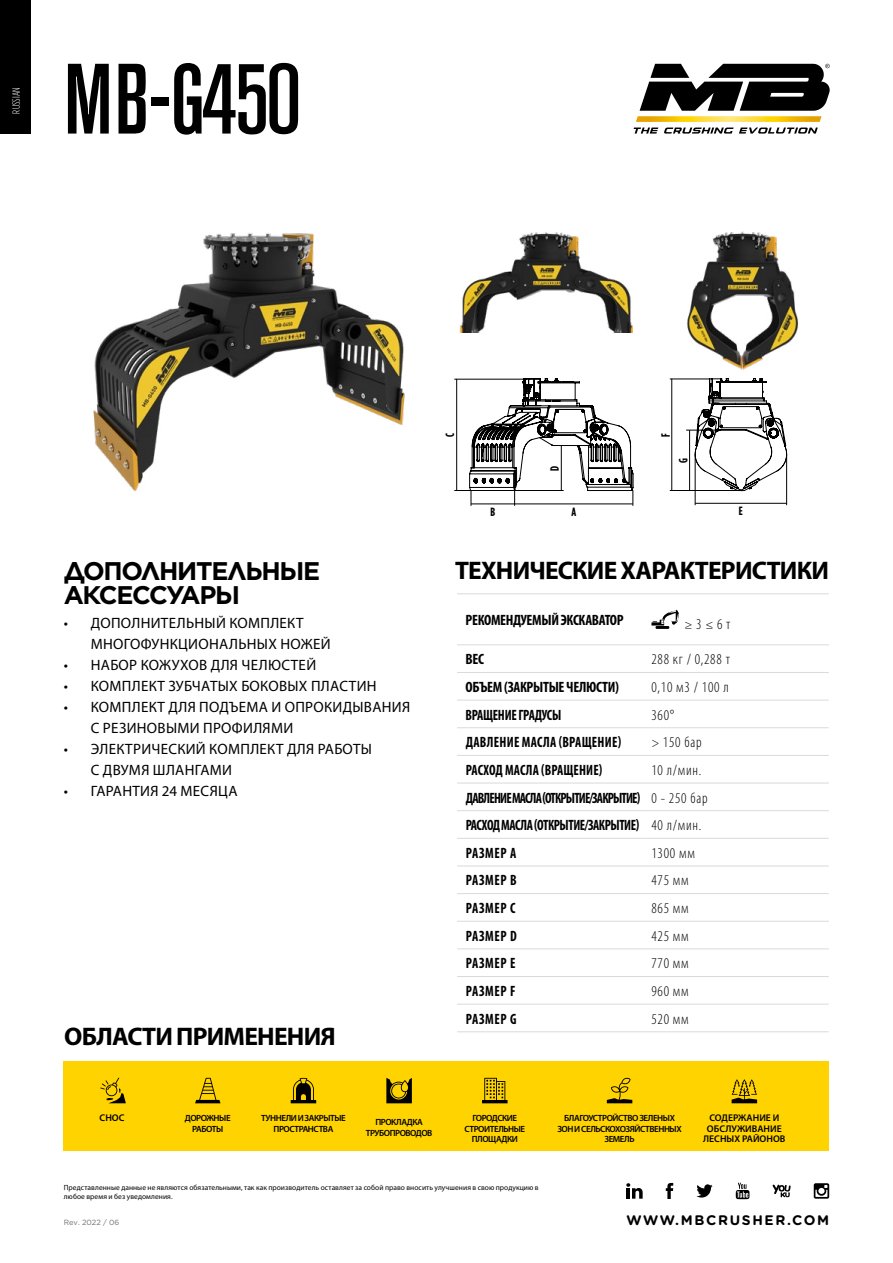
<style>
.page{position:relative;width:893px;height:1263px;background:#fff}
.page>*{position:absolute;margin:0;border:0;box-sizing:border-box;transform-origin:0 0}
.t1{font:500 98.85px "Akzidenz Grot Con BQ";letter-spacing:-.03em;color:#000}
.t2{font:700 25.5px "Myriad Pro";letter-spacing:-.03em;color:#000}
.t3{font:700 25.5px/24px "Gotham";letter-spacing:-.05em;color:#000}
.t4{font:700 condensed 15px/27.6px "Myriad Pro";letter-spacing:-.02em;color:#000}
.t5{font:15px/21px "Myriad Pro";letter-spacing:.02em;color:#000}
.t6{font:300 condensed 15px/27.6px "Myriad Pro";letter-spacing:.05em;color:#000}
.t7{font:700 13.8px "Gotham Rounded";letter-spacing:.12em;color:#000}
.t8{font:700 12px "Gotham Cond";color:#000}
.t9{font:300 10.5px "Gotham Cond";letter-spacing:.01em;color:#fff}
.t10{font:600 9.75px/10.5px "Myriad Pro";color:#000;text-align:center}
.t11{font:600 9px/10.8px "Myriad Pro";letter-spacing:-.05em;color:#000;text-align:center}
.t12{font:7.5px/9px "Myriad Pro";letter-spacing:.01em;color:#000}
.t13{font:7.5px "Gotham";color:#706f6f}
.s1{font-size:13.5px}
</style>
<div class="page">
<div style="left:64px;top:1061px;width:765px;height:89px;background:#ffd300"></div>
<div style="left:0;top:0;width:31px;height:134px;background:#000"></div>
<svg style="left:634px;top:128px;width:184px;height:6px"></svg>
<svg style="left:636px;top:64px;width:194px;height:58px"></svg>
<img style="left:460px;top:232px;width:172px;height:101px">
<img style="left:687px;top:232px;width:111px;height:138px">
<img style="left:93px;top:233px;width:312px;height:259px">
<hr style="left:456px;top:379px;width:1px;height:112px;background:#000">
<hr style="left:454px;top:490px;width:110px;height:1px;background:#000">
<hr style="left:670px;top:490px;width:70px;height:1px;background:#000">
<hr style="left:670px;top:379px;width:40px;height:1px;background:#000">
<hr style="left:454px;top:379px;width:70px;height:1px;background:#000">
<hr style="left:671px;top:379px;width:1px;height:112px;background:#000">
<hr style="left:695px;top:454px;width:1px;height:51px;background:#000">
<hr style="left:786px;top:454px;width:1px;height:51px;background:#000">
<hr style="left:689px;top:430px;width:1px;height:61px;background:#000">
<hr style="left:695px;top:503px;width:92px;height:1px;background:#000">
<hr style="left:686px;top:430px;width:34px;height:1px;background:#000">
<svg style="left:469px;top:378px;width:164px;height:128px"></svg>
<svg style="left:695px;top:378px;width:92px;height:113px"></svg>
<svg style="left:666px;top:1183px;width:7px;height:16px"></svg>
<svg style="left:772px;top:1184px;width:19px;height:13px"></svg>
<svg style="left:696px;top:1184px;width:17px;height:13px"></svg>
<svg style="left:626px;top:1183px;width:17px;height:16px"></svg>
<svg style="left:736px;top:1183px;width:13px;height:16px"></svg>
<svg style="left:814px;top:1183px;width:15px;height:16px"></svg>
<hr style="left:643px;top:644px;width:186px;height:1px;background:#dadada">
<hr style="left:643px;top:672px;width:186px;height:1px;background:#dadada">
<hr style="left:643px;top:700px;width:186px;height:1px;background:#dadada">
<hr style="left:643px;top:727px;width:186px;height:1px;background:#dadada">
<hr style="left:643px;top:755px;width:186px;height:1px;background:#dadada">
<hr style="left:643px;top:783px;width:186px;height:1px;background:#dadada">
<hr style="left:643px;top:810px;width:186px;height:1px;background:#dadada">
<hr style="left:643px;top:838px;width:186px;height:1px;background:#dadada">
<hr style="left:643px;top:865px;width:186px;height:1px;background:#dadada">
<hr style="left:643px;top:893px;width:186px;height:1px;background:#dadada">
<hr style="left:643px;top:921px;width:186px;height:1px;background:#dadada">
<hr style="left:643px;top:948px;width:186px;height:1px;background:#dadada">
<hr style="left:643px;top:976px;width:186px;height:1px;background:#dadada">
<hr style="left:643px;top:1004px;width:186px;height:1px;background:#dadada">
<hr style="left:643px;top:1031px;width:186px;height:1px;background:#dadada">
<hr style="left:643px;top:593px;width:186px;height:1px;background:#dadada">
<svg style="left:651px;top:610px;width:28px;height:19px"></svg>
<hr style="left:457px;top:644px;width:186px;height:1px;background:#dadada">
<hr style="left:457px;top:672px;width:186px;height:1px;background:#dadada">
<hr style="left:457px;top:700px;width:186px;height:1px;background:#dadada">
<hr style="left:457px;top:727px;width:186px;height:1px;background:#dadada">
<hr style="left:457px;top:755px;width:186px;height:1px;background:#dadada">
<hr style="left:457px;top:783px;width:186px;height:1px;background:#dadada">
<hr style="left:457px;top:810px;width:186px;height:1px;background:#dadada">
<hr style="left:457px;top:838px;width:186px;height:1px;background:#dadada">
<hr style="left:457px;top:865px;width:186px;height:1px;background:#dadada">
<hr style="left:457px;top:893px;width:186px;height:1px;background:#dadada">
<hr style="left:457px;top:921px;width:186px;height:1px;background:#dadada">
<hr style="left:457px;top:948px;width:186px;height:1px;background:#dadada">
<hr style="left:457px;top:976px;width:186px;height:1px;background:#dadada">
<hr style="left:457px;top:1004px;width:186px;height:1px;background:#dadada">
<hr style="left:457px;top:1031px;width:186px;height:1px;background:#dadada">
<hr style="left:457px;top:593px;width:186px;height:1px;background:#dadada">
<svg style="left:100px;top:1078px;width:26px;height:25px"></svg>
<svg style="left:195px;top:1078px;width:26px;height:25px"></svg>
<svg style="left:291px;top:1078px;width:25px;height:25px"></svg>
<svg style="left:386px;top:1078px;width:26px;height:25px"></svg>
<svg style="left:482px;top:1078px;width:26px;height:25px"></svg>
<svg style="left:607px;top:1078px;width:25px;height:25px"></svg>
<svg style="left:732px;top:1079px;width:25px;height:24px"></svg>
<p class="t9" style="left:10px;top:114px;width:28px;rotate:-90deg">RUSSIAN</p>
<h1 class="t1" style="left:64px;top:43px;width:239px">MB-G450</h1>
<h2 class="t3" style="left:64px;top:558px;width:258px">ДОПОЛНИТЕЛЬНЫЕ<br>АКСЕССУАРЫ</h2>
<p class="t5" style="left:91px;top:612px;width:241px;text-indent:-27px">• ДОПОЛНИТЕЛЬНЫЙ КОМПЛЕКТ<br>МНОГОФУНКЦИОНАЛЬНЫХ НОЖЕЙ</p>
<p class="t5" style="left:64px;top:654px;width:254px">• НАБОР КОЖУХОВ ДЛЯ ЧЕЛЮСТЕЙ</p>
<p class="t5" style="left:64px;top:675px;width:314px">• КОМПЛЕКТ ЗУБЧАТЫХ БОКОВЫХ ПЛАСТИН</p>
<p class="t5" style="left:91px;top:696px;width:321px;text-indent:-27px">• КОМПЛЕКТ ДЛЯ ПОДЪЕМА И ОПРОКИДЫВАНИЯ<br>С РЕЗИНОВЫМИ ПРОФИЛЯМИ</p>
<p class="t5" style="left:91px;top:738px;width:283px;text-indent:-27px">• ЭЛЕКТРИЧЕСКИЙ КОМПЛЕКТ ДЛЯ РАБОТЫ<br>С ДВУМЯ ШЛАНГАМИ</p>
<p class="t5" style="left:64px;top:780px;width:175px">• ГАРАНТИЯ 24 МЕСЯЦА</p>
<h2 class="t2" style="left:64px;top:1020px;width:273px">ОБЛАСТИПРИМЕНЕНИЯ</h2>
<p class="t8" style="left:443px;top:437px;width:6px;rotate:-90deg">C</p>
<p class="t8" style="left:548px;top:471px;width:7px;rotate:-90deg">D</p>
<p class="t8" style="left:490px;top:505px;width:6px">B</p>
<p class="t8" style="left:571px;top:505px;width:6px">A</p>
<p class="t8" style="left:658px;top:436px;width:5px;rotate:-90deg">F</p>
<p class="t8" style="left:676px;top:463px;width:6px;rotate:-90deg">G</p>
<p class="t8" style="left:739px;top:503px;width:5px">E</p>
<h2 class="t2" style="left:455px;top:554px;width:376px">ТЕХНИЧЕСКИЕХАРАКТЕРИСТИКИ</h2>
<p class="t4" style="left:466px;top:606px;width:160px">РЕКОМЕНДУЕМЫЙЭКСКАВАТОР</p>
<p class="t4" style="left:466px;top:645px;width:176px">ВЕС<br>ОБЪЕМ (ЗАКРЫТЫЕЧЕЛЮСТИ)<br>ВРАЩЕНИЕГРАДУСЫ<br>ДАВЛЕНИЕ МАСЛА (ВРАЩЕНИЕ)<br>РАСХОДМАСЛА (ВРАЩЕНИЕ)<br>ДАВЛЕНИЕМАСЛА(ОТКРЫТИЕ/ЗАКРЫТИЕ)<br>РАСХОДМАСЛА(ОТКРЫТИЕ/ЗАКРЫТИЕ)<br>РАЗМЕР A<br>РАЗМЕР B<br>РАЗМЕР C<br>РАЗМЕР D<br>РАЗМЕР E<br>РАЗМЕР F<br>РАЗМЕР G</p>
<p class="t6" style="left:684px;top:610px;width:48px"><span class="s1">≥</span> 3 <span class="s1">≤</span> 6 т</p>
<p class="t6" style="left:651px;top:645px;width:80px">288 кг / 0,288 т<br>0,10 м3 / 100 л<br>360°<br><span class="s1">&gt;</span> 150 бар<br>10 л/мин.<br>0 - 250 бар<br>40 л/мин.<br>1300 мм<br>475 мм<br>865 мм<br>425 мм<br>770 мм<br>960 мм<br>520 мм</p>
<p class="t10" style="left:100px;top:1112px;width:27px">СНОС</p>
<p class="t11" style="left:185px;top:1112px;width:47px">ДОРОЖНЫЕ<br>РАБОТЫ</p>
<p class="t11" style="left:261px;top:1112px;width:86px">ТУННЕЛИИЗАКРЫТЫЕ<br>ПРОСТРАНСТВА</p>
<p class="t11" style="left:366px;top:1116px;width:68px">ПРОКЛАДКА<br>ТРУБОПРОВОДОВ</p>
<p class="t11" style="left:464px;top:1112px;width:62px">ГОРОДСКИЕ<br>СТРОИТЕЛЬНЫЕ<br>ПЛОЩАДКИ</p>
<p class="t11" style="left:557px;top:1112px;width:126px">БЛАГОУСТРОЙСТВОЗЕЛЕНЫХ<br>ЗОНИСЕЛЬСКОХОЗЯЙСТВЕННЫХ<br>ЗЕМЕЛЬ</p>
<p class="t10" style="left:703px;top:1112px;width:84px">СОДЕРЖАНИЕ И<br>ОБСЛУЖИВАНИЕ<br>ЛЕСНЫХ РАЙОНОВ</p>
<p class="t12" style="left:64px;top:1183px;width:476px">Представленные данные не являются обязательными, так как производитель оставляет за собой право вносить улучшения в свою продукцию в любое время и без уведомления.</p>
<p class="t13" style="left:64px;top:1217px;width:57px">Rev. 2022 / 06</p>
<p class="t7" style="left:626px;top:1210px;width:204px">WWW.MBCRUSHER.COM</p>
</div>
